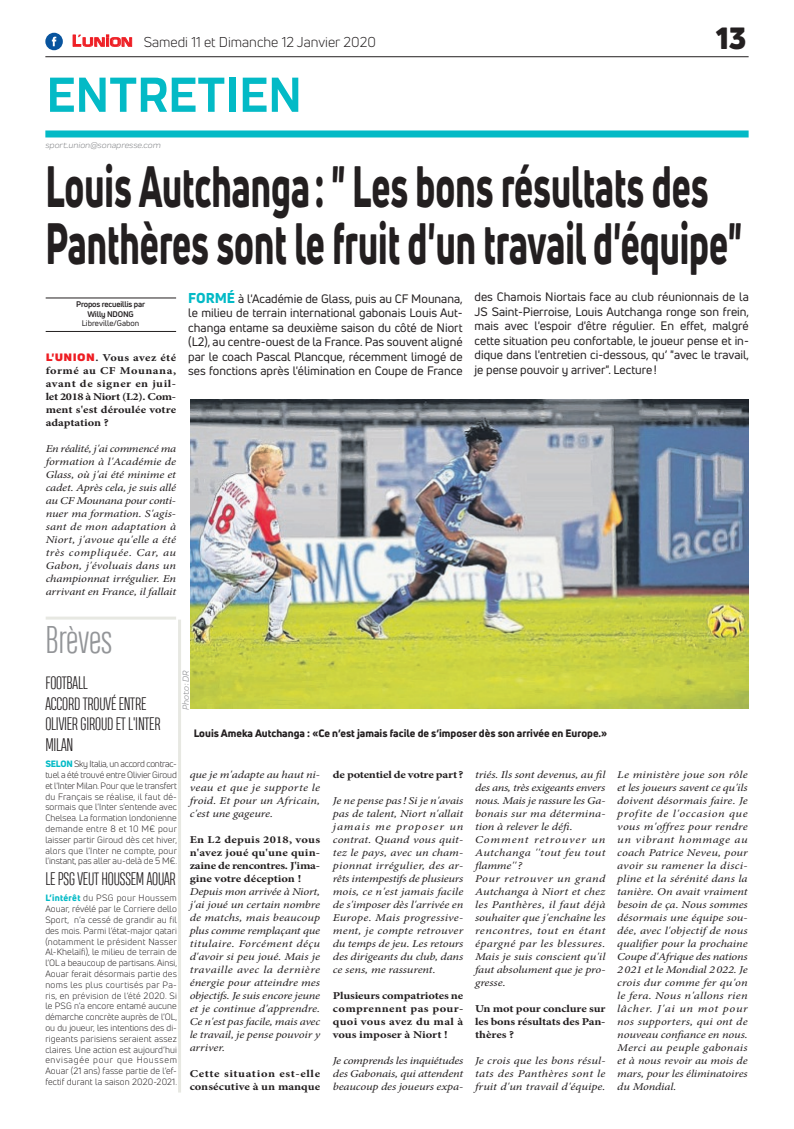
<style>
.page{position:relative;width:794px;height:1129px;background:#fff}
.page>*{position:absolute;margin:0;border:0;box-sizing:border-box;transform-origin:0 0}
.t1{font:800 57px/57px "Uni Neue";color:#231f20;scale:.63 1}
.t2{font:700 51px "Praktika";color:#03bac6}
.t3{font:300 36px "Heading Compressed Pro";color:#939598}
.t4{font:900 30px "Uni Neue";color:#231f20}
.t5{font:300 17px/20.4px "Heading Compressed Pro";letter-spacing:-.01em;color:#231f20}
.t6{font:14px "Uni Neue";color:#231f20}
.t7{font:12px/14.4px "Uni Neue";color:#231f20;text-align:justify}
.t8{font:italic 10.5px/13px "Minion Pro";letter-spacing:-.005em;color:#231f20;text-align:justify;scale:1.18 1}
.t9{font:italic 10.5px/13px "Minion Pro";letter-spacing:-.005em;color:#231f20;text-align:justify;scale:1.17 1}
.t10{font:700 10.5px/13px "Minion Pro";color:#231f20;text-align:justify;scale:1.18 1}
.t11{font:700 10.5px/13px "Minion Pro";color:#231f20;text-align:justify;scale:1.17 1}
.t12{font:800 10.5px "Uni Neue";color:#231f20}
.t13{font:700 10.5px/13px "Minion Pro";letter-spacing:.035em;color:#231f20;scale:1.18 1}
.t14{font:700 10.5px "Minion Pro";letter-spacing:-.02em;color:#231f20;scale:1.18 1}
.t15{font:9px/10.8px "Uni Neue";letter-spacing:.01em;color:#231f20;text-align:justify}
.t16{font:italic 9px "Praktika";color:#818386}
.t17{font:700 8px/9.6px "Uni Neue";letter-spacing:-.02em;color:#231f20;text-align:center}
.t18{font:8px "Uni Neue";color:#231f20}
.s1{font-family:"Eurostile";font-weight:600;font-size:15px;color:#ee1d23}
.s2{font-family:"Eurostile";font-weight:600;font-size:11.4px;color:#ee1d23}
.s3{font-weight:800;font-size:14px;color:#03bac6}
.s4{font-family:"Uni Neue";font-weight:900;color:#ee1d23}
.s5{font-weight:800;color:#03bac6}
</style>
<div class="page">
<hr style="left:45px;top:56px;width:703px;height:1px;background:#231f20">
<div style="left:45px;top:130px;width:703px;height:7px;background:#03bac6"></div>
<svg style="left:72px;top:34px;width:60px;height:13px"></svg>
<div style="left:45px;top:33px;width:18px;height:17px;background:#08549e;border-radius:50%"></div>
<svg style="left:52px;top:37px;width:4px;height:9px"></svg>
<hr style="left:46px;top:331px;width:130px;height:1px;background:#231f20">
<hr style="left:46px;top:298px;width:130px;height:1px;background:#231f20">
<img style="left:190px;top:399px;width:559px;height:309px">
<hr style="left:46px;top:616px;width:130px;height:3px;background:#e7e8e2">
<hr style="left:178px;top:619px;width:3px;height:473px;background:#e7e8e2">
<h3 class="t6" style="left:72px;top:33px;width:305px"><span class="s1">L</span><span class="s2">UNION</span> Samedi 11 et Dimanche 12 Janvier 2020</h3>
<h2 class="t2" style="left:46px;top:54px;width:257px">ENTRETIEN</h2>
<p class="t16" style="left:45px;top:139px;width:117px">sport.union@sonapresse.com</p>
<h3 class="t4" style="left:716px;top:17px;width:32px">13</h3>
<h1 class="t1" style="left:45px;top:157px;width:1107px">Louis Autchanga: " Les bons résultats des<br>Panthères sont le fruit d'un travail d'équipe"</h1>
<p class="t7" style="left:188px;top:291px;width:276px"><span class="s3">FORMÉ</span> à l'Académie de Glass, puis au CF Mounana, le milieu de terrain international gabonais Louis Aut&shy;changa entame sa deuxième saison du côté de Niort (L2), au centre-ouest de la France. Pas souvent aligné par le coach Pascal Plancque, récemment limogé de ses fonctions après l'élimination en Coupe de France</p>
<p class="t7" style="left:474px;top:290px;width:276px">des Chamois Niortais face au club réunionnais de la JS Saint-Pierroise, Louis Autchanga ronge son frein, mais avec l'espoir d'être régulier. En effet, malgré cette situation peu confortable, le joueur pense et in&shy;dique dans l'entretien ci-dessous, qu’ "avec le travail, je pense pouvoir y arriver". Lecture!</p>
<p class="t17" style="left:76px;top:299px;width:71px">Propos recueillis par<br>Willy NDONG</p>
<p class="t18" style="left:82px;top:318px;width:59px">Libreville/Gabon</p>
<p class="t11" style="left:46px;top:351px;width:113px"><span class="s4">L'UNION</span>. Vous avez été formé au CF Mounana, avant de signer en juil&shy;let 2018 à Niort (L2). Com&shy;ment s'est déroulée votre adaptation ?</p>
<p class="t9" style="left:46px;top:442px;width:113px">En réalité, j'ai commencé ma formation à l'Académie de Glass, où j'ai été minime et cadet. Après cela, je suis allé au CF Mounana pour conti&shy;nuer ma formation. S'agis&shy;sant de mon adaptation à Niort, j'avoue qu'elle a été très compliquée. Car, au Gabon, j'évoluais dans un championnat irrégulier. En arrivant en France, il fallait</p>
<h3 class="t3" style="left:45px;top:619px;width:68px">Brèves</h3>
<h3 class="t5" style="left:45px;top:674px;width:117px">FOOTBALL<br>ACCORD TROUVÉ ENTRE<br>OLIVIER GIROUD ET L'INTER<br>MILAN</h3>
<p class="t15" style="left:45px;top:758px;width:133px"><span class="s5">SELON</span> Sky Italia, un accord contrac&shy;tuel a été trouvé entre Olivier Giroud et l'Inter Milan. Pour que le transfert du Français se réalise, il faut dé&shy;sormais que l'Inter s'entende avec Chelsea. La formation londonienne demande entre 8 et 10 M€ pour laisser partir Giroud dès cet hiver, alors que l'Inter ne compte, pour l'instant, pas aller au-delà de 5 M€.</p>
<h3 class="t5" style="left:45px;top:870px;width:132px">LE PSG VEUT HOUSSEM AOUAR</h3>
<p class="t15" style="left:45px;top:892px;width:133px"><span class="s5">L’intérêt</span> du PSG pour Houssem Aouar, révélé par le Corriere dello Sport, n’a cessé de grandir au fil des mois. Parmi l’état-major qatari (notamment le président Nasser Al-Khelaïfi), le milieu de terrain de l’OL a beaucoup de partisans. Ainsi, Aouar ferait désormais partie des noms les plus courtisés par Pa&shy;ris, en prévision de l’été 2020. Si le PSG n’a encore entamé aucune démarche concrète auprès de l’OL, ou du joueur, les intentions des di&shy;rigeants parisiens seraient assez claires. Une action est aujourd’hui envisagée pour que Houssem Aouar (21 ans) fasse partie de l’ef&shy;fectif durant la saison 2020-2021.</p>
<p class="t16" style="left:179px;top:709px;width:41px;rotate:-90deg">Photo : DR</p>
<p class="t12" style="left:194px;top:725px;width:415px">Louis Ameka Autchanga : «Ce n’est jamais facile de s’imposer dès son arrivée en Europe.»</p>
<p class="t8" style="left:190px;top:767px;width:112px">que je m'adapte au haut ni&shy;veau et que je supporte le froid. Et pour un Africain, c'est une gageure.</p>
<p class="t10" style="left:190px;top:832px;width:112px">En L2 depuis 2018, vous n'avez joué qu'une quin&shy;zaine de rencontres. J'ima&shy;gine votre déception !</p>
<p class="t8" style="left:190px;top:884px;width:112px">Depuis mon arrivée à Niort, j'ai joué un certain nombre de matchs, mais beaucoup plus comme remplaçant que titulaire. Forcément déçu d'avoir si peu joué. Mais je travaille avec la dernière énergie pour atteindre mes objectifs. Je suis encore jeune et je continue d'apprendre.<br>Ce n'est pas facile, mais avec le travail, je pense pouvoir y arriver.</p>
<p class="t13" style="left:190px;top:1066px;width:112px">Cette situation est-elle consécutive à un manque</p>
<p class="t8" style="left:475px;top:767px;width:112px;text-align:left">triés. Ils sont devenus, au fil des ans, très exigeants envers nous. Mais je rassure les Ga&shy;bonais sur ma détermina&shy;tion à relever le défi.<br>Comment retrouver un<br>Autchanga ''tout feu tout flamme''?<br>Pour retrouver un grand<br>Autchanga à Niort et chez les Panthères, il faut déjà souhaiter que j'enchaîne les rencontres, tout en étant épargné par les blessures.<br>Mais je suis conscient qu'il faut absolument que je pro&shy;gresse.</p>
<p class="t10" style="left:475px;top:1001px;width:112px">Un mot pour conclure sur les bons résultats des Pan&shy;thères ?</p>
<p class="t8" style="left:475px;top:1053px;width:112px">Je crois que les bons résul&shy;tats des Panthères sont le fruit d'un travail d'équipe.</p>
<p class="t14" style="left:333px;top:766px;width:112px">de potentiel de votre part?</p>
<p class="t8" style="left:333px;top:793px;width:112px">Je ne pense pas! Si je n'avais pas de talent, Niort n'allait jamais me proposer un contrat. Quand vous quit&shy;tez le pays, avec un cham&shy;pionnat irrégulier, des ar&shy;rêts intempestifs de plusieurs mois, ce n'est jamais facile de s'imposer dès l'arrivée en Europe. Mais progressive&shy;ment, je compte retrouver du temps de jeu. Les retours des dirigeants du club, dans ce sens, me rassurent.</p>
<p class="t10" style="left:333px;top:988px;width:112px">Plusieurs compatriotes ne comprennent pas pour&shy;quoi vous avez du mal à vous imposer à Niort !</p>
<p class="t8" style="left:333px;top:1053px;width:112px">Je comprends les inquiétudes des Gabonais, qui attendent beaucoup des joueurs expa-</p>
<p class="t8" style="left:617px;top:767px;width:112px">Le ministère joue son rôle et les joueurs savent ce qu'ils doivent désormais faire. Je profite de l'occasion que vous m'offrez pour rendre un vibrant hommage au coach Patrice Neveu, pour avoir su ramener la disci&shy;pline et la sérénité dans la tanière. On avait vraiment besoin de ça. Nous sommes désormais une équipe sou&shy;dée, avec l'objectif de nous qualifier pour la prochaine Coupe d'Afrique des nations 2021 et le Mondial 2022. Je crois dur comme fer qu'on le fera. Nous n'allons rien lâcher. J'ai un mot pour nos supporters, qui ont de nouveau confiance en nous.<br>Merci au peuple gabonais et à nous revoir au mois de mars, pour les éliminatoires du Mondial.</p>
</div>
